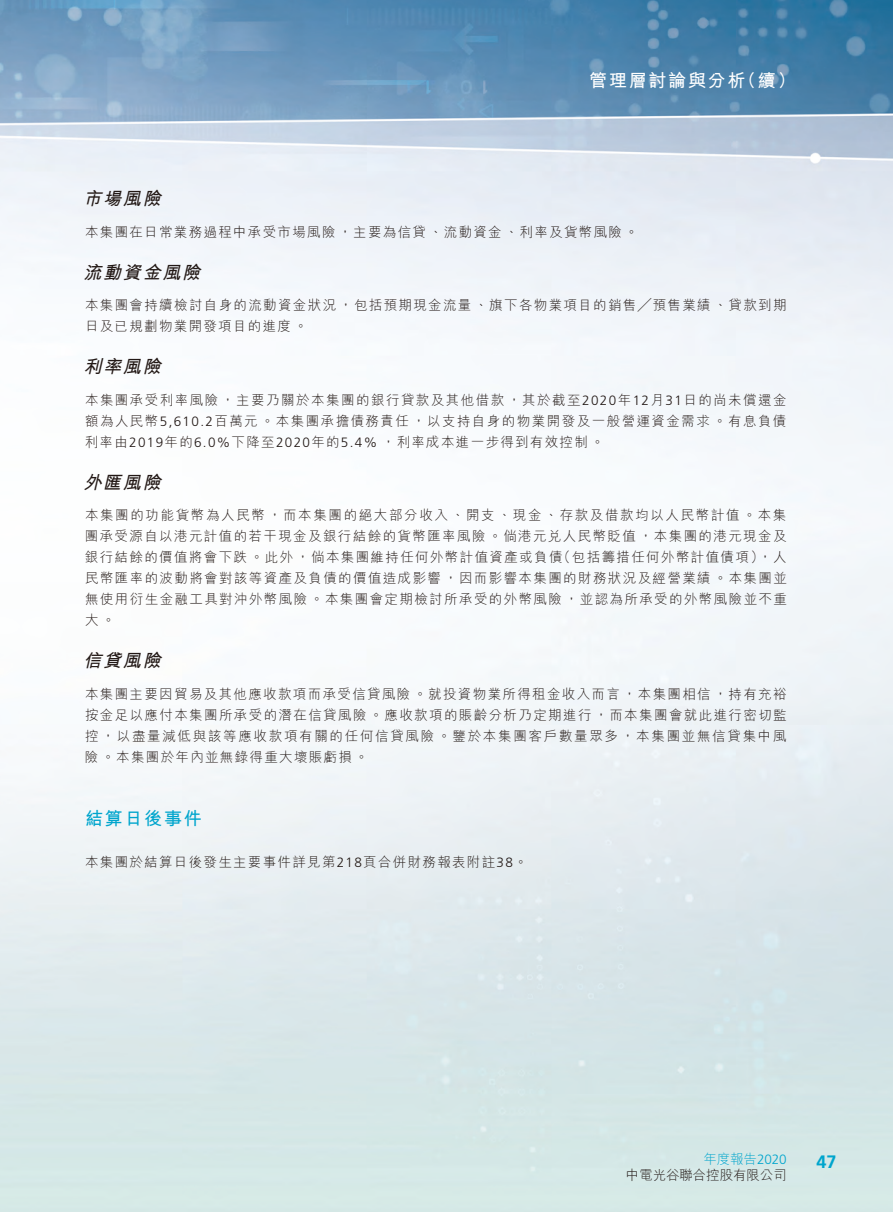
<style>
.page{position:relative;width:893px;height:1212px;background:#fff}
.page>*{position:absolute;margin:0;border:0;box-sizing:border-box;transform-origin:0 0}
.t1{font:italic 700 18px "M Hei HK";color:#231916}
.t2{font:700 18px "M Hei HK";letter-spacing:.095em;color:#fff}
.t3{font:700 18px "M Hei HK";letter-spacing:.095em;color:#00a5cd}
.t4{font:700 18px "Frutiger LT Std";color:#00a5cd}
.t5{font:300 13.5px/21px "M Hei HK";letter-spacing:.1em;color:#231916;text-align:justify}
.t6{font:300 13.5px/16.5px "M Hei HK";letter-spacing:-.01em;color:#231916;text-align:right}
.s1{font-family:"Frutiger LT Std"}
.s2{color:#00a5cd}
.s3{font-family:"Frutiger LT Std";color:#00a5cd}
</style>
<div class="page">
<img style="left:0;top:0;width:893px;height:1212px">
<h1 class="t2" style="left:589px;top:68px;width:208px">管理層討論與分析（續）</h1>
<h1 class="t1" style="left:83px;top:185px;width:84px">市場風險</h1>
<p class="t5" style="left:85px;top:221px;width:555px">本集團在日常業務過程中承受市場風險，主要為信貸、流動資金、利率及貨幣風險。</p>
<h1 class="t1" style="left:83px;top:259px;width:124px">流動資金風險</h1>
<p class="t5" style="left:85px;top:294px;width:703px">本集團會持續檢討自身的流動資金狀況，包括預期現金流量、旗下各物業項目的銷售╱預售業績、貸款到期日及已規劃物業開發項目的進度。</p>
<h1 class="t1" style="left:83px;top:353px;width:84px">利率風險</h1>
<p class="t5" style="left:85px;top:389px;width:703px">本集團承受利率風險，主要乃關於本集團的銀行貸款及其他借款，其於截至<span class="s1">2020</span>年<span class="s1">12</span>月<span class="s1">31</span>日的尚未償還金額為人民幣<span class="s1">5,610.2</span>百萬元。本集團承擔債務責任，以支持自身的物業開發及一般營運資金需求。有息負債利率由<span class="s1">2019</span>年的<span class="s1">6.0%</span>下降至<span class="s1">2020</span>年的<span class="s1">5.4%</span> ，利率成本進一步得到有效控制。</p>
<h1 class="t1" style="left:83px;top:469px;width:84px">外匯風險</h1>
<p class="t5" style="left:85px;top:505px;width:704px">本集團的功能貨幣為人民幣，而本集團的絕大部分收入、開支、現金、存款及借款均以人民幣計值。本集團承受源自以港元計值的若干現金及銀行結餘的貨幣匯率風險。倘港元兌人民幣貶值，本集團的港元現金及銀行結餘的價值將會下跌。此外，倘本集團維持任何外幣計值資產或負債（包括籌措任何外幣計值債項），人民幣匯率的波動將會對該等資產及負債的價值造成影響，因而影響本集團的財務狀況及經營業績。本集團並無使用衍生金融工具對沖外幣風險。本集團會定期檢討所承受的外幣風險，並認為所承受的外幣風險並不重大。</p>
<h1 class="t1" style="left:83px;top:648px;width:84px">信貸風險</h1>
<p class="t5" style="left:85px;top:683px;width:703px">本集團主要因貿易及其他應收款項而承受信貸風險。就投資物業所得租金收入而言，本集團相信，持有充裕按金足以應付本集團所承受的潛在信貸風險。應收款項的賬齡分析乃定期進行，而本集團會就此進行密切監控，以盡量減低與該等應收款項有關的任何信貸風險。鑒於本集團客戶數量眾多，本集團並無信貸集中風險。本集團於年內並無錄得重大壞賬虧損。</p>
<h1 class="t3" style="left:85px;top:805px;width:118px">結算日後事件</h1>
<p class="t5" style="left:85px;top:851px;width:444px">本集團於結算日後發生主要事件詳見第<span class="s1">218</span>頁合併財務報表附註<span class="s1">38</span>。</p>
<p class="t6" style="left:626px;top:1150px;width:162px"><span class="s2">年度報告</span><span class="s3">2020<br></span>中電光谷聯合控股有限公司</p>
<h1 class="t4" style="left:816px;top:1151px;width:21px">47</h1>
</div>
